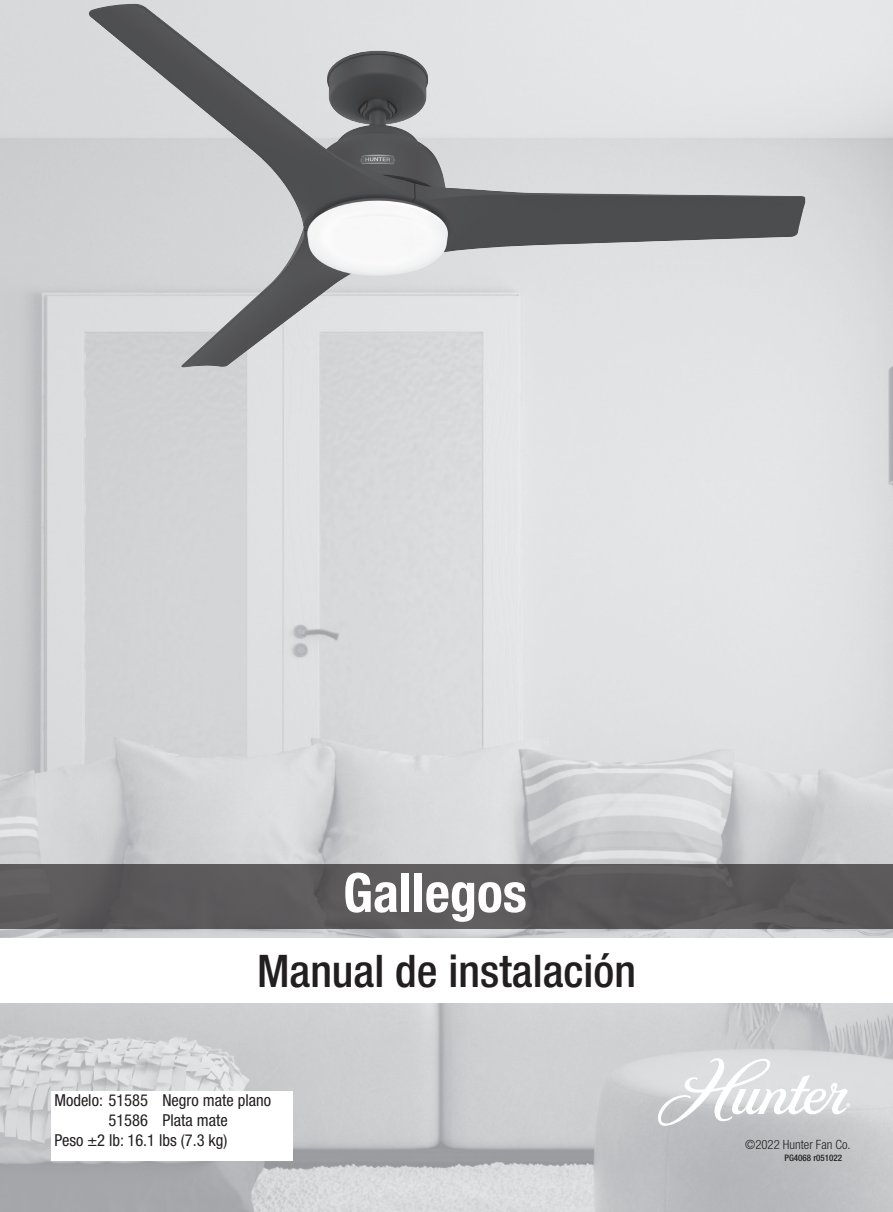
<style>
.page{position:relative;width:893px;height:1212px;background:#fff}
.page>*{position:absolute;margin:0;border:0;box-sizing:border-box;transform-origin:0 0}
.t1{font:700 condensed 54px "Helvetica Neue LT Std";color:#fff}
.t2{font:500 condensed 45px "Helvetica Neue LT Std";color:#231f20}
.t3{font:condensed 16.5px "Helvetica Neue LT Std";color:#231f20}
.t4{font:300 condensed 12.75px "Helvetica Neue LT Std";color:#231f20}
.t5{font:500 condensed 9px "Helvetica Neue LT Std";color:#231f20}
</style>
<div class="page">
<img style="left:0;top:0;width:893px;height:1212px">
<div style="left:0;top:939px;width:893px;height:64px;background:#fff"></div>
<svg style="left:658px;top:1058px;width:192px;height:68px"></svg>
<div style="left:0;top:864px;width:893px;height:64px;background:#5c5a5b"></div>
<div style="left:51px;top:1091px;width:242px;height:69px;background:#fff"></div>
<img style="left:88px;top:4px;width:717px;height:364px">
<p class="t1" style="left:343px;top:860px;width:185px">Gallegos</p>
<p class="t2" style="left:257px;top:944px;width:380px">Manual de instalación</p>
<p class="t3" style="left:54px;top:1090px;width:218px">Modelo: 51585 Negro mate plano</p>
<p class="t3" style="left:108px;top:1110px;width:121px">51586 Plata mate</p>
<p class="t3" style="left:54px;top:1130px;width:175px">Peso ±2 lb: 16.1 lbs (7.3 kg)</p>
<p class="t4" style="left:745px;top:1137px;width:107px">©2022 Hunter Fan Co.</p>
<p class="t5" style="left:784px;top:1152px;width:59px">PG4068 r051022</p>
</div>
